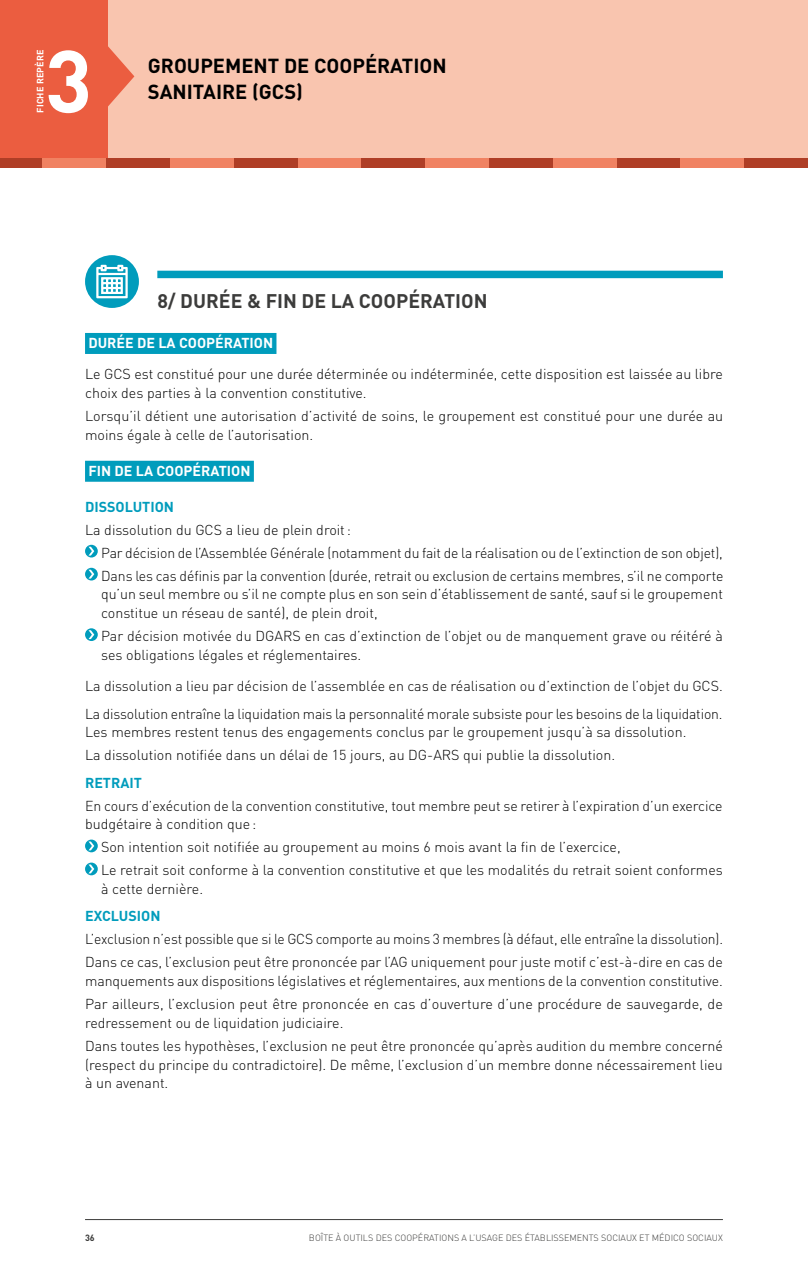
<style>
.page{position:relative;width:808px;height:1263px;background:#fff}
.page>*{position:absolute;margin:0;border:0;box-sizing:border-box;transform-origin:0 0}
.t1{font:700 86.85px "DIN";color:#fff}
.t2{font:700 20.1px "DIN";color:#000}
.t3{font:700 19.5px "DIN";color:#3c3c3b}
.t4{font:300 14.25px/23px "DIN";color:#000}
.t5{font:700 14.25px "DIN";color:#fff}
.t6{font:700 14.25px "DIN";color:#009cbc}
.t7{font:700 9.15px "DIN";letter-spacing:.01em;color:#fff}
.t8{font:300 9px "DIN";color:#3c3c3b}
.t9{font:700 9px "DIN";color:#3c3c3b}
</style>
<div class="page">
<hr style="left:85px;top:1219px;width:638px;height:1px;background:#3c3c3b">
<div style="left:0;top:157px;width:43px;height:11px;background:#af3e26"></div>
<div style="left:43px;top:157px;width:63px;height:11px;background:#f08262"></div>
<div style="left:106px;top:157px;width:64px;height:11px;background:#af3e26"></div>
<div style="left:170px;top:157px;width:64px;height:11px;background:#f08262"></div>
<div style="left:234px;top:157px;width:64px;height:11px;background:#af3e26"></div>
<div style="left:298px;top:157px;width:63px;height:11px;background:#f08262"></div>
<div style="left:361px;top:157px;width:64px;height:11px;background:#af3e26"></div>
<div style="left:425px;top:157px;width:64px;height:11px;background:#f08262"></div>
<div style="left:489px;top:157px;width:64px;height:11px;background:#af3e26"></div>
<div style="left:553px;top:157px;width:64px;height:11px;background:#f08262"></div>
<div style="left:617px;top:157px;width:63px;height:11px;background:#af3e26"></div>
<div style="left:680px;top:157px;width:64px;height:11px;background:#f08262"></div>
<div style="left:744px;top:157px;width:64px;height:11px;background:#af3e26"></div>
<div style="left:0;top:0;width:808px;height:157px;background:#f9c5af"></div>
<div style="left:0;top:0;width:108px;height:157px;background:#eb5d40"></div>
<svg style="left:108px;top:46px;width:26px;height:61px"></svg>
<div style="left:157px;top:271px;width:566px;height:7px;background:#009cbc"></div>
<div style="left:85px;top:333px;width:191px;height:21px;background:#009cbc"></div>
<div style="left:85px;top:461px;width:169px;height:21px;background:#009cbc"></div>
<div style="left:85px;top:255px;width:54px;height:53px;background:#009cbc;border-radius:50%"></div>
<svg style="left:96px;top:264px;width:32px;height:35px"></svg>
<svg style="left:85px;top:545px;width:13px;height:12px"></svg>
<svg style="left:85px;top:568px;width:13px;height:12px"></svg>
<svg style="left:85px;top:628px;width:13px;height:13px"></svg>
<svg style="left:85px;top:839px;width:13px;height:13px"></svg>
<svg style="left:85px;top:862px;width:13px;height:13px"></svg>
<h1 class="t1" style="left:45px;top:24px;width:49px">3</h1>
<p class="t7" style="left:34px;top:113px;width:64px;rotate:-90deg">FICHE REPÈRE</p>
<h2 class="t2" style="left:148px;top:52px;width:300px">GROUPEMENT DE COOPÉRATION</h2>
<h2 class="t2" style="left:148px;top:79px;width:157px">SANITAIRE (GCS)</h2>
<h3 class="t3" style="left:157px;top:288px;width:332px">8/ DURÉE &amp; FIN DE LA COOPÉRATION</h3>
<p class="t5" style="left:88px;top:333px;width:186px">DURÉE DE LA COOPÉRATION</p>
<p class="t4" style="left:85px;top:365px;width:639px;line-height:18.8px">Le GCS est constitué pour une durée déterminée ou indéterminée, cette disposition est laissée au libre choix des parties à la convention constitutive.</p>
<p class="t4" style="left:85px;top:407px;width:640px;line-height:18.8px">Lorsqu’il détient une autorisation d’activité de soins, le groupement est constitué pour une durée au moins égale à celle de l’autorisation.</p>
<p class="t5" style="left:88px;top:461px;width:164px">FIN DE LA COOPÉRATION</p>
<p class="t6" style="left:85px;top:497px;width:90px">DISSOLUTION</p>
<p class="t4" style="left:101px;top:518px;width:624px;text-indent:-16px">La dissolution du GCS a lieu de plein droit:<br>Par décision de l’Assemblée Générale (notamment du fait de la réalisation ou de l’extinction de son objet),<br>Dans les cas définis par la convention (durée, retrait ou exclusion de certains membres, s’il ne comporte</p>
<p class="t4" style="left:101px;top:585px;width:623px;line-height:18.8px">qu’un seul membre ou s’il ne compte plus en son sein d’établissement de santé, sauf si le groupement constitue un réseau de santé), de plein droit,</p>
<p class="t4" style="left:101px;top:626px;width:623px;line-height:18.8px">Par décision motivée du DGARS en cas d’extinction de l’objet ou de manquement grave ou réitéré à ses obligations légales et réglementaires.</p>
<p class="t4" style="left:85px;top:672px;width:639px;line-height:27.3px">La dissolution a lieu par décision de l’assemblée en cas de réalisation ou d’extinction de l’objet du GCS.<br>La dissolution entraîne la liquidation mais la personnalité morale subsiste pour les besoins de la liquidation.</p>
<p class="t4" style="left:85px;top:720px;width:603px">Les membres restent tenus des engagements conclus par le groupement jusqu’à sa dissolution.<br>La dissolution notifiée dans un délai de 15 jours, au DG-ARS qui publie la dissolution.</p>
<p class="t6" style="left:85px;top:773px;width:58px">RETRAIT</p>
<p class="t4" style="left:85px;top:796px;width:639px;line-height:18.8px">En cours d’exécution de la convention constitutive, tout membre peut se retirer à l’expiration d’un exercice budgétaire à condition que:</p>
<p class="t4" style="left:101px;top:835px;width:623px">Son intention soit notifiée au groupement au moins 6 mois avant la fin de l’exercice,<br>Le retrait soit conforme à la convention constitutive et que les modalités du retrait soient conformes</p>
<p class="t4" style="left:101px;top:877px;width:103px">à cette dernière.</p>
<p class="t6" style="left:85px;top:907px;width:77px">EXCLUSION</p>
<p class="t4" style="left:85px;top:927px;width:639px">L’exclusion n’est possible que si le GCS comporte au moins 3 membres (à défaut, elle entraîne la dissolution).<br>Dans ce cas, l’exclusion peut être prononcée par l’AG uniquement pour juste motif c’est-à-dire en cas de</p>
<p class="t4" style="left:85px;top:969px;width:639px">manquements aux dispositions législatives et réglementaires, aux mentions de la convention constitutive.<br>Par ailleurs, l’exclusion peut être prononcée en cas d’ouverture d’une procédure de sauvegarde, de</p>
<p class="t4" style="left:85px;top:1011px;width:639px">redressement ou de liquidation judiciaire.<br>Dans toutes les hypothèses, l’exclusion ne peut être prononcée qu’après audition du membre concerné</p>
<p class="t4" style="left:85px;top:1055px;width:639px;line-height:18.8px">(respect du principe du contradictoire). De même, l’exclusion d’un membre donne nécessairement lieu à un avenant.</p>
<p class="t9" style="left:85px;top:1232px;width:11px">36</p>
<p class="t8" style="left:309px;top:1232px;width:415px">BOÎTE À OUTILS DES COOPÉRATIONS A L’USAGE DES ÉTABLISSEMENTS SOCIAUX ET MÉDICO SOCIAUX</p>
</div>
